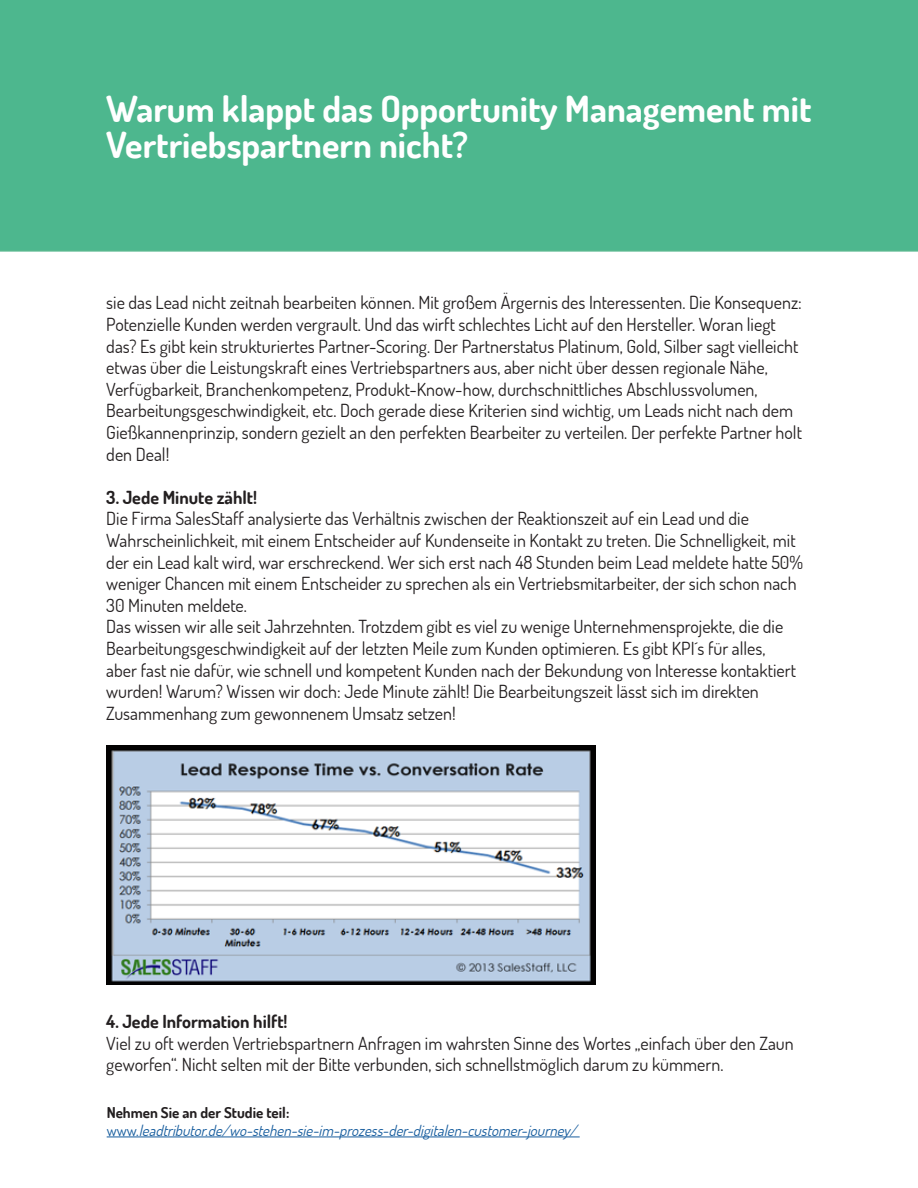
<style>
.page{position:relative;width:918px;height:1188px;background:#fff}
.page>*{position:absolute;margin:0;border:0;box-sizing:border-box;transform-origin:0 0}
.Fließtext_-_links{font:700 36px/36px "Dosis";color:#fff}
.Fließtext_-_links-2{font:18px/21.6px "Dosis";color:#231f20}
.Fließtext_-_links-3{font:700 18px "Dosis";color:#231f20}
.Fließtext_-_links-4{font:italic 15px "Dosis";color:#175d9e}
.Fließtext_-_links-5{font:700 15px "Dosis";color:#231f20}
.s1{font-style:normal}
</style>
<div class="page">
<div style="left:0;top:0;width:918px;height:252px;background:#4db78e"></div>
<img style="left:106px;top:745px;width:489px;height:240px">
<hr style="left:107px;top:1137px;width:473px;height:1px;background:#175d9e">
<p class="Fließtext_-_links" style="left:106px;top:90px;width:707px">Warum klappt das Opportunity Management mit<br>Vertriebspartnern nicht?</p>
<p class="Fließtext_-_links-2" style="left:106px;top:292px;width:697px">sie das Lead nicht zeitnah bearbeiten können. Mit großem Ärgernis des Interessenten. Die Konsequenz:<br>Potenzielle Kunden werden vergrault. Und das wirft schlechtes Licht auf den Hersteller. Woran liegt das? Es gibt kein strukturiertes Partner-Scoring. Der Partnerstatus Platinum, Gold, Silber sagt vielleicht etwas über die Leistungskraft eines Vertriebspartners aus, aber nicht über dessen regionale Nähe, Verfügbarkeit, Branchenkompetenz, Produkt-Know-how, durchschnittliches Abschlussvolumen, Bearbeitungsgeschwindigkeit, etc. Doch gerade diese Kriterien sind wichtig, um Leads nicht nach dem Gießkannenprinzip, sondern gezielt an den perfekten Bearbeiter zu verteilen. Der perfekte Partner holt den Deal!</p>
<p class="Fließtext_-_links-3" style="left:106px;top:486px;width:152px">3. Jede Minute zählt!</p>
<p class="Fließtext_-_links-2" style="left:106px;top:508px;width:698px">Die Firma SalesStaff analysierte das Verhältnis zwischen der Reaktionszeit auf ein Lead und die Wahrscheinlichkeit, mit einem Entscheider auf Kundenseite in Kontakt zu treten. Die Schnelligkeit, mit der ein Lead kalt wird, war erschreckend. Wer sich erst nach 48 Stunden beim Lead meldete hatte 50% weniger Chancen mit einem Entscheider zu sprechen als ein Vertriebsmitarbeiter, der sich schon nach 30 Minuten meldete.</p>
<p class="Fließtext_-_links-2" style="left:106px;top:616px;width:691px">Das wissen wir alle seit Jahrzehnten. Trotzdem gibt es viel zu wenige Unternehmensprojekte, die die Bearbeitungsgeschwindigkeit auf der letzten Meile zum Kunden optimieren. Es gibt KPI´s für alles, aber fast nie dafür, wie schnell und kompetent Kunden nach der Bekundung von Interesse kontaktiert wurden! Warum? Wissen wir doch: Jede Minute zählt! Die Bearbeitungszeit lässt sich im direkten Zusammenhang zum gewonnenem Umsatz setzen!</p>
<p class="Fließtext_-_links-3" style="left:106px;top:1010px;width:183px">4. Jede Information hilft!</p>
<p class="Fließtext_-_links-2" style="left:106px;top:1032px;width:689px">Viel zu oft werden Vertriebspartnern Anfragen im wahrsten Sinne des Wortes „einfach über den Zaun geworfen“. Nicht selten mit der Bitte verbunden, sich schnellstmöglich darum zu kümmern.</p>
<p class="Fließtext_-_links-5" style="left:107px;top:1103px;width:184px">Nehmen Sie an der Studie teil:</p>
<p class="Fließtext_-_links-4" style="left:107px;top:1121px;width:476px"><span class="s1">w w w .</span> leadtributor.de/wo-stehen-sie-im-prozess-der-digitalen-customer-journey/</p>
</div>
